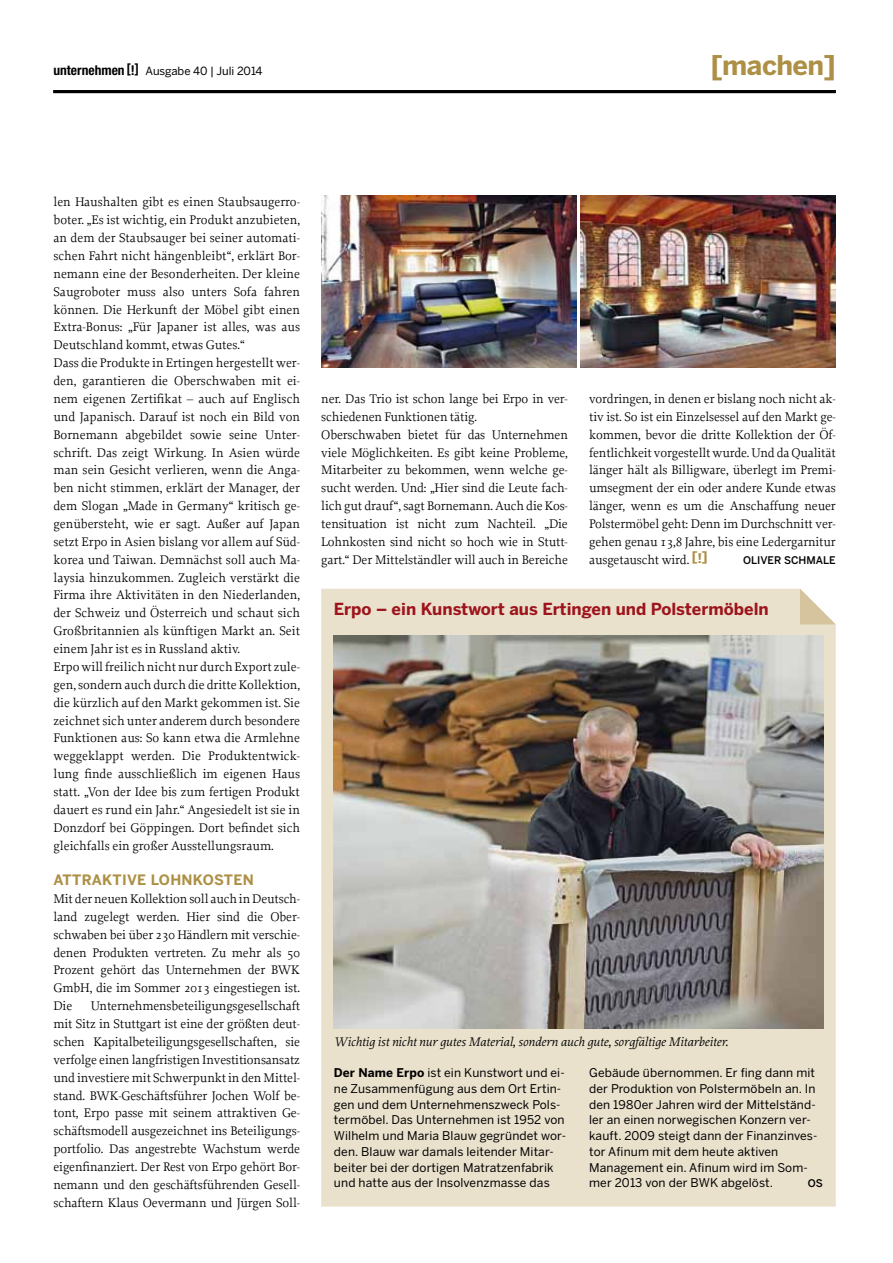
<style>
.page{position:relative;width:893px;height:1263px;background:#fff}
.page>*{position:absolute;margin:0;border:0;box-sizing:border-box;transform-origin:0 0}
.t1{font:700 27px "Benton Sans";letter-spacing:-.02em;color:#ad9045}
.t2{font:700 16.5px "Benton Sans";color:#9d141c}
.t3{font:700 14.25px "Benton Sans";letter-spacing:-.005em;color:#ad9045}
.t4{font:13.2px/17.9px "Proforma";color:#000;text-align:justify}
.t5{font:italic 13.2px "Proforma";color:#000}
.t6{font:12px/15.8px "Benton Sans";letter-spacing:.01em;color:#000}
.t7{font:11.25px "Benton Sans";color:#000}
.t8{font:500 10.5px "Benton Sans";color:#000}
.s1{font-family:"Helvetica Neue";font-weight:700;font-stretch:condensed;font-size:13.5px}
.s2{font-family:"Benton Sans";font-weight:700;color:#ad9045}
.s3{font-weight:700}
</style>
<div class="page">
<img style="left:581px;top:196px;width:255px;height:171px">
<img style="left:321px;top:196px;width:255px;height:171px">
<hr style="left:53px;top:90px;width:783px;height:3px;background:#000">
<div style="left:321px;top:589px;width:515px;height:617px;background:#eae1cd"></div>
<svg style="left:800px;top:589px;width:36px;height:35px"></svg>
<img style="left:334px;top:635px;width:489px;height:393px">
<p class="t7" style="left:53px;top:64px;width:211px"><span class="s1">unternehmen [!]</span> Ausgabe 40 | Juli 2014</p>
<h1 class="t1" style="left:711px;top:49px;width:126px">[machen]</h1>
<p class="t4" style="left:53px;top:193px;width:248px;text-align:left">len Haushalten gibt es einen Staubsaugerro&shy;boter. „Es ist wichtig, ein Produkt anzubieten, an dem der Staubsauger bei seiner automati&shy;schen Fahrt nicht hängenbleibt“, erklärt Bor&shy;nemann eine der Besonderheiten. Der kleine Saugroboter muss also unters Sofa fahren können. Die Herkunft der Möbel gibt einen Extra-Bonus: „Für Japaner ist alles, was aus Deutschland kommt, etwas Gutes.“<br>Dass die Produkte in Ertingen hergestellt wer&shy;den, garantieren die Oberschwaben mit ei&shy;nem eigenen Zertifikat – auch auf Englisch und Japanisch. Darauf ist noch ein Bild von Bornemann abgebildet sowie seine Unter&shy;schrift. Das zeigt Wirkung. In Asien würde man sein Gesicht verlieren, wenn die Anga&shy;ben nicht stimmen, erklärt der Manager, der dem Slogan „Made in Germany“ kritisch ge&shy;genübersteht, wie er sagt. Außer auf Japan setzt Erpo in Asien bislang vor allem auf Süd&shy;korea und Taiwan. Demnächst soll auch Ma&shy;laysia hinzukommen. Zugleich verstärkt die Firma ihre Aktivitäten in den Niederlanden, der Schweiz und Österreich und schaut sich Großbritannien als künftigen Markt an. Seit einem Jahr ist es in Russland aktiv.<br>Erpo will freilich nicht nur durch Export zule&shy;gen, sondern auch durch die dritte Kollektion, die kürzlich auf den Markt gekommen ist. Sie zeichnet sich unter anderem durch besondere Funktionen aus: So kann etwa die Armlehne weggeklappt werden. Die Produktentwick&shy;lung finde ausschließlich im eigenen Haus statt. „Von der Idee bis zum fertigen Produkt dauert es rund ein Jahr.“ Angesiedelt ist sie in Donzdorf bei Göppingen. Dort befindet sich gleichfalls ein großer Ausstellungsraum.</p>
<p class="t3" style="left:53px;top:871px;width:202px">AttrAktive Lohnkosten</p>
<p class="t4" style="left:53px;top:889px;width:248px">Mit der neuen Kollektion soll auch in Deutsch&shy;land zugelegt werden. Hier sind die Ober&shy;schwaben bei über 230 Händlern mit verschie&shy;denen Produkten vertreten. Zu mehr als 50<br>Prozent gehört das Unternehmen der BWK GmbH, die im Sommer 2013 eingestiegen ist.<br>Die</p>
<p class="t4" style="left:53px;top:997px;width:248px;text-indent:37px">Unternehmensbeteiligungsgesellschaft mit Sitz in Stuttgart ist eine der größten deut&shy;schen Kapitalbeteiligungsgesellschaften, sie verfolge einen langfristigen Investitionsansatz und investiere mit Schwerpunkt in den Mittel&shy;stand. BWK-Geschäftsführer Jochen Wolf be&shy;tont, Erpo passe mit seinem attraktiven Ge&shy;schäftsmodell ausgezeichnet ins Beteiligungs&shy;portfolio. Das angestrebte Wachstum werde eigenfinanziert. Der Rest von Erpo gehört Bor&shy;nemann und den geschäftsführenden Gesell&shy;schaftern Klaus Oevermann und Jürgen Soll-</p>
<p class="t4" style="left:321px;top:390px;width:248px;text-align:left">ner. Das Trio ist schon lange bei Erpo in ver&shy;schiedenen Funktionen tätig.<br>Oberschwaben bietet für das Unternehmen viele Möglichkeiten. Es gibt keine Probleme, Mitarbeiter zu bekommen, wenn welche ge&shy;sucht werden. Und: „Hier sind die Leute fach&shy;lich gut drauf“, sagt Bornemann. Auch die Kos&shy;tensituation ist nicht zum Nachteil. „Die Lohnkosten sind nicht so hoch wie in Stutt&shy;gart.“ Der Mittelständler will auch in Bereiche</p>
<p class="t4" style="left:589px;top:390px;width:248px">vordringen, in denen er bislang noch nicht ak&shy;tiv ist. So ist ein Einzelsessel auf den Markt ge&shy;kommen, bevor die dritte Kollektion der Öf&shy;fentlichkeit vorgestellt wurde. Und da Qualität länger hält als Billigware, überlegt im Premi&shy;umsegment der ein oder andere Kunde etwas länger, wenn es um die Anschaffung neuer Polstermöbel geht: Denn im Durchschnitt ver&shy;gehen genau 13,8 Jahre, bis eine Ledergarnitur ausgetauscht wird. <sup>[</sup><span class="s2">!</span><sup>]</sup></p>
<p class="t8" style="left:743px;top:553px;width:94px">OLIVER SCHMALE</p>
<p class="t2" style="left:334px;top:599px;width:436px">erpo – ein kunstwort aus ertingen und Polstermöbeln</p>
<p class="t5" style="left:334px;top:1033px;width:396px">Wichtig ist nicht nur gutes Material, sondern auch gute, sorgfältige Mitarbeiter.</p>
<p class="t6" style="left:334px;top:1065px;width:234px"><span class="s3">Der name erpo</span> ist ein Kunstwort und ei&shy;ne Zusammenfügung aus dem Ort Ertin&shy;gen und dem Unternehmenszweck Pols&shy;termöbel. Das Unternehmen ist 1952 von Wilhelm und Maria Blauw gegründet wor&shy;den. Blauw war damals leitender Mitar&shy;beiter bei der dortigen Matratzenfabrik und hatte aus der Insolvenzmasse das</p>
<p class="t6" style="left:589px;top:1065px;width:230px">Gebäude übernommen. Er fing dann mit der Produktion von Polstermöbeln an. In den 1980er Jahren wird der Mittelständ&shy;ler an einen norwegischen Konzern ver&shy;kauft. 2009 steigt dann der Finanzinves&shy;tor Afinum mit dem heute aktiven Management ein. Afinum wird im Som&shy;mer 2013 von der BWK abgelöst.</p>
<p class="t8" style="left:808px;top:1177px;width:17px">OS</p>
</div>
